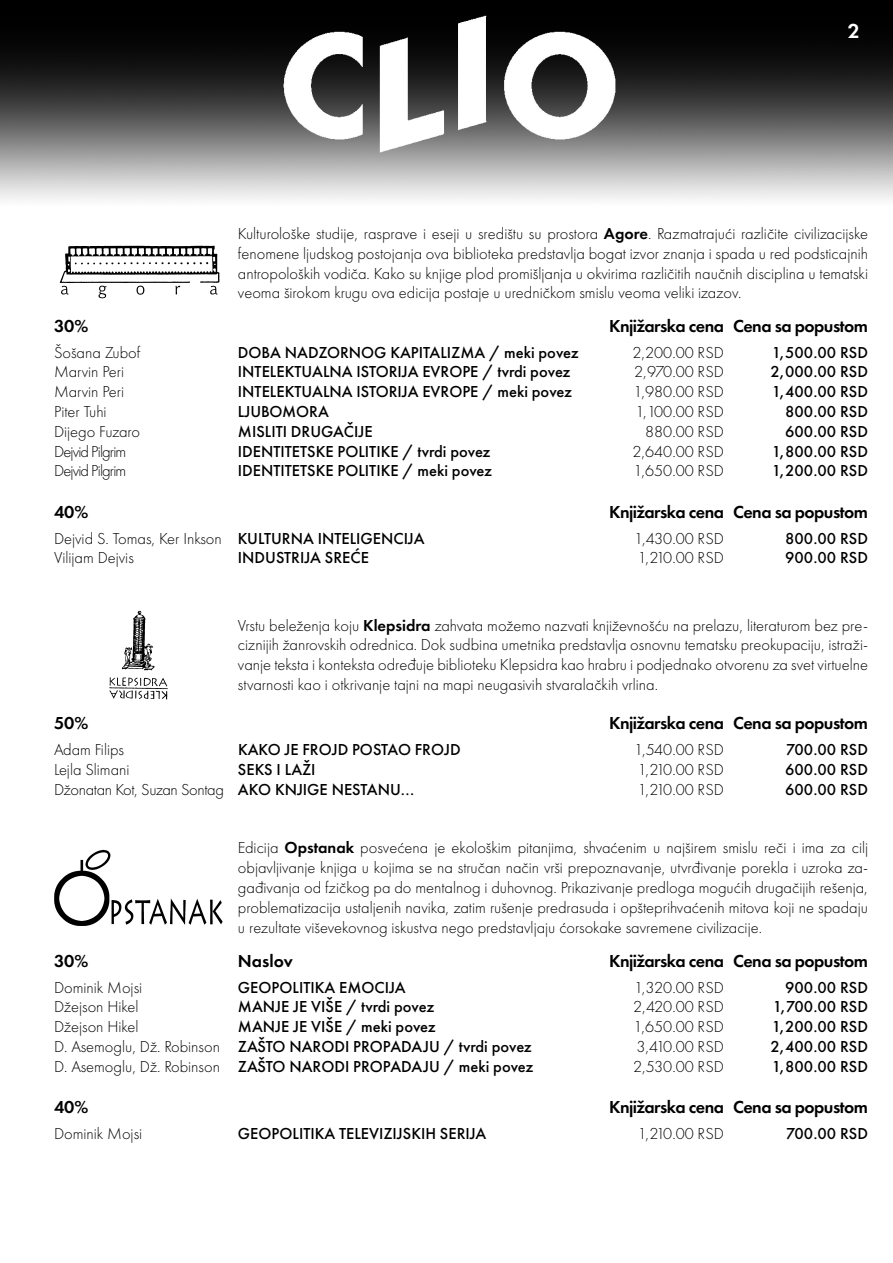
<style>
.page{position:relative;width:893px;height:1263px;background:#fff}
.page>*{position:absolute;margin:0;border:0;box-sizing:border-box;transform-origin:0 0}
.t1{font:600 21px "Futura PT";color:#fff}
.naziv_cena{font:600 18px "Futura PT";letter-spacing:-.03em;color:#000}
.procenat{font:600 18px "Futura PT";color:#000}
.knjige{font:300 16.5px/19.8px "Futura PT";color:#000;text-align:justify}
.naslovi{font:500 16.5px "Futura PT";color:#000}
.cena{font:300 16.5px "Futura PT";color:#000}
.cena1{font:500 16.5px "Futura PT";color:#000}
.knjige-2{font:300 16.5px "Futura PT";letter-spacing:-.05em;color:#000}
.knjige-3{font:300 16.5px "Futura PT";letter-spacing:-.02em;color:#000}
.s1{font-weight:600}
</style>
<div class="page">
<img style="left:0;top:0;width:893px;height:200px">
<img style="left:59px;top:245px;width:161px;height:54px">
<img style="left:109px;top:610px;width:59px;height:90px">
<img style="left:54px;top:849px;width:169px;height:77px">
<p class="t1" style="left:848px;top:18px;width:13px">2</p>
<p class="procenat" style="left:54px;top:314px;width:36px">30%</p>
<p class="knjige" style="left:54px;top:342px;width:88px">Šošana Zubof</p>
<p class="knjige" style="left:54px;top:362px;width:72px">Marvin Peri</p>
<p class="knjige" style="left:54px;top:382px;width:72px">Marvin Peri</p>
<p class="knjige" style="left:54px;top:402px;width:54px">Piter Tuhi</p>
<p class="knjige" style="left:54px;top:421px;width:88px">Dijego Fuzaro</p>
<p class="knjige-2" style="left:54px;top:442px;width:74px">Dejvid Pilgrim</p>
<p class="knjige-2" style="left:54px;top:461px;width:74px">Dejvid Pilgrim</p>
<p class="procenat" style="left:54px;top:500px;width:36px">40%</p>
<p class="knjige" style="left:54px;top:528px;width:169px">Dejvid S. Tomas, Ker Inkson</p>
<p class="knjige" style="left:54px;top:548px;width:81px">Vilijam Dejvis</p>
<p class="knjige" style="left:238px;top:224px;width:632px">Kulturološke studije, rasprave i eseji u središtu su prostora <span class="s1">Agore</span>. Razmatrajući različite civilizacijske fenomene ljudskog postojanja ova biblioteka predstavlja bogat izvor znanja i spada u red podsticajnih antropoloških vodiča. Kako su knjige plod promišljanja u okvirima različitih naučnih disciplina u tematski veoma širokom krugu ova edicija postaje u uredničkom smislu veoma veliki izazov.</p>
<p class="naslovi" style="left:238px;top:342px;width:342px">DOBA NADZORNOG KAPITALIZMA / meki povez</p>
<p class="naslovi" style="left:238px;top:362px;width:334px">INTELEKTUALNA ISTORIJA EVROPE / tvrdi povez</p>
<p class="naslovi" style="left:238px;top:382px;width:336px">INTELEKTUALNA ISTORIJA EVROPE / meki povez</p>
<p class="naslovi" style="left:238px;top:401px;width:92px">LJUBOMORA</p>
<p class="naslovi" style="left:238px;top:421px;width:136px">MISLITI DRUGAČIJE</p>
<p class="naslovi" style="left:238px;top:441px;width:254px">IDENTITETSKE POLITIKE / tvrdi povez</p>
<p class="naslovi" style="left:238px;top:461px;width:256px">IDENTITETSKE POLITIKE / meki povez</p>
<p class="naslovi" style="left:238px;top:528px;width:188px">KULTURNA INTELIGENCIJA</p>
<p class="naslovi" style="left:238px;top:548px;width:132px">INDUSTRIJA SREĆE</p>
<p class="naziv_cena" style="left:609px;top:314px;width:116px">Knjižarska cena</p>
<p class="cena" style="left:632px;top:343px;width:93px">2,200.00 RSD</p>
<p class="cena" style="left:634px;top:362px;width:91px">2,970.00 RSD</p>
<p class="cena" style="left:634px;top:382px;width:92px">1,980.00 RSD</p>
<p class="cena" style="left:635px;top:402px;width:90px">1,100.00 RSD</p>
<p class="cena" style="left:645px;top:422px;width:80px">880.00 RSD</p>
<p class="cena" style="left:632px;top:442px;width:93px">2,640.00 RSD</p>
<p class="cena" style="left:634px;top:461px;width:92px">1,650.00 RSD</p>
<p class="naziv_cena" style="left:609px;top:500px;width:116px">Knjižarska cena</p>
<p class="cena" style="left:634px;top:529px;width:91px">1,430.00 RSD</p>
<p class="cena" style="left:638px;top:548px;width:88px">1,210.00 RSD</p>
<p class="naziv_cena" style="left:733px;top:314px;width:136px">Cena sa popustom</p>
<p class="cena1" style="left:772px;top:342px;width:98px">1,500.00 RSD</p>
<p class="cena1" style="left:770px;top:362px;width:99px">2,000.00 RSD</p>
<p class="cena1" style="left:772px;top:382px;width:98px">1,400.00 RSD</p>
<p class="cena1" style="left:785px;top:401px;width:84px">800.00 RSD</p>
<p class="cena1" style="left:785px;top:421px;width:84px">600.00 RSD</p>
<p class="cena1" style="left:772px;top:441px;width:98px">1,800.00 RSD</p>
<p class="cena1" style="left:772px;top:461px;width:98px">1,200.00 RSD</p>
<p class="naziv_cena" style="left:733px;top:500px;width:136px">Cena sa popustom</p>
<p class="cena1" style="left:785px;top:528px;width:84px">800.00 RSD</p>
<p class="cena1" style="left:785px;top:548px;width:84px">900.00 RSD</p>
<p class="procenat" style="left:54px;top:712px;width:36px">50%</p>
<p class="knjige" style="left:54px;top:740px;width:72px">Adam Filips</p>
<p class="knjige" style="left:54px;top:759px;width:77px">Lejla Slimani</p>
<p class="knjige-3" style="left:54px;top:780px;width:172px">Džonatan Kot, Suzan Sontag</p>
<p class="knjige" style="left:238px;top:615px;width:632px">Vrstu beleženja koju <span class="s1">Klepsidra</span> zahvata možemo nazvati književnošću na prelazu, literaturom bez pre&shy;ciznijih žanrovskih odrednica. Dok sudbina umetnika predstavlja osnovnu tematsku preokupaciju, istraži&shy;vanje teksta i konteksta određuje biblioteku Klepsidra kao hrabru i podjednako otvorenu za svet virtuelne stvarnosti kao i otkrivanje tajni na mapi neugasivih stvaralačkih vrlina.</p>
<p class="naslovi" style="left:238px;top:740px;width:224px">KAKO JE FROJD POSTAO FROJD</p>
<p class="naslovi" style="left:238px;top:759px;width:79px">SEKS I LAŽI</p>
<p class="naslovi" style="left:238px;top:779px;width:178px">AKO KNJIGE NESTANU...</p>
<p class="naziv_cena" style="left:609px;top:712px;width:116px">Knjižarska cena</p>
<p class="cena" style="left:634px;top:740px;width:91px">1,540.00 RSD</p>
<p class="cena" style="left:638px;top:760px;width:88px">1,210.00 RSD</p>
<p class="cena" style="left:638px;top:780px;width:88px">1,210.00 RSD</p>
<p class="naziv_cena" style="left:733px;top:712px;width:136px">Cena sa popustom</p>
<p class="cena1" style="left:786px;top:740px;width:83px">700.00 RSD</p>
<p class="cena1" style="left:785px;top:759px;width:84px">600.00 RSD</p>
<p class="cena1" style="left:785px;top:779px;width:84px">600.00 RSD</p>
<p class="procenat" style="left:54px;top:949px;width:36px">30%</p>
<p class="knjige" style="left:54px;top:977px;width:90px">Dominik Mojsi</p>
<p class="knjige" style="left:54px;top:997px;width:86px">Džejson Hikel</p>
<p class="knjige" style="left:54px;top:1017px;width:86px">Džejson Hikel</p>
<p class="knjige" style="left:54px;top:1037px;width:167px">D. Asemoglu, Dž. Robinson</p>
<p class="knjige" style="left:54px;top:1056px;width:167px">D. Asemoglu, Dž. Robinson</p>
<p class="procenat" style="left:54px;top:1096px;width:36px">40%</p>
<p class="knjige" style="left:54px;top:1124px;width:90px">Dominik Mojsi</p>
<p class="knjige" style="left:238px;top:838px;width:632px">Edicija <span class="s1">Opstanak</span> posvećena je ekološkim pitanjima, shvaćenim u najširem smislu reči i ima za cilj objavljivanje knjiga u kojima se na stručan način vrši prepoznavanje, utvrđivanje porekla i uzroka za&shy;gađivanja od fzičkog pa do mentalnog i duhovnog. Prikazivanje predloga mogućih drugačijih rešenja, problematizacija ustaljenih navika, zatim rušenje predrasuda i opšteprihvaćenih mitova koji ne spadaju u rezultate viševekovnog iskustva nego predstavljaju ćorsokake savremene civilizacije.</p>
<p class="procenat" style="left:238px;top:949px;width:56px">Naslov</p>
<p class="naslovi" style="left:238px;top:977px;width:169px">GEOPOLITIKA EMOCIJA</p>
<p class="naslovi" style="left:238px;top:997px;width:198px">MANJE JE VIŠE / tvrdi povez</p>
<p class="naslovi" style="left:238px;top:1017px;width:199px">MANJE JE VIŠE / meki povez</p>
<p class="naslovi" style="left:238px;top:1037px;width:295px">ZAŠTO NARODI PROPADAJU / tvrdi povez</p>
<p class="naslovi" style="left:238px;top:1056px;width:297px">ZAŠTO NARODI PROPADAJU / meki povez</p>
<p class="naslovi" style="left:238px;top:1124px;width:250px">GEOPOLITIKA TELEVIZIJSKIH SERIJA</p>
<p class="naziv_cena" style="left:609px;top:949px;width:116px">Knjižarska cena</p>
<p class="cena" style="left:634px;top:978px;width:91px">1,320.00 RSD</p>
<p class="cena" style="left:633px;top:997px;width:92px">2,420.00 RSD</p>
<p class="cena" style="left:634px;top:1017px;width:92px">1,650.00 RSD</p>
<p class="cena" style="left:636px;top:1037px;width:89px">3,410.00 RSD</p>
<p class="cena" style="left:633px;top:1057px;width:92px">2,530.00 RSD</p>
<p class="naziv_cena" style="left:609px;top:1096px;width:116px">Knjižarska cena</p>
<p class="cena" style="left:638px;top:1124px;width:88px">1,210.00 RSD</p>
<p class="naziv_cena" style="left:733px;top:949px;width:136px">Cena sa popustom</p>
<p class="cena1" style="left:785px;top:977px;width:84px">900.00 RSD</p>
<p class="cena1" style="left:773px;top:997px;width:97px">1,700.00 RSD</p>
<p class="cena1" style="left:772px;top:1017px;width:98px">1,200.00 RSD</p>
<p class="cena1" style="left:770px;top:1037px;width:99px">2,400.00 RSD</p>
<p class="cena1" style="left:772px;top:1056px;width:98px">1,800.00 RSD</p>
<p class="naziv_cena" style="left:733px;top:1096px;width:136px">Cena sa popustom</p>
<p class="cena1" style="left:786px;top:1124px;width:83px">700.00 RSD</p>
</div>
